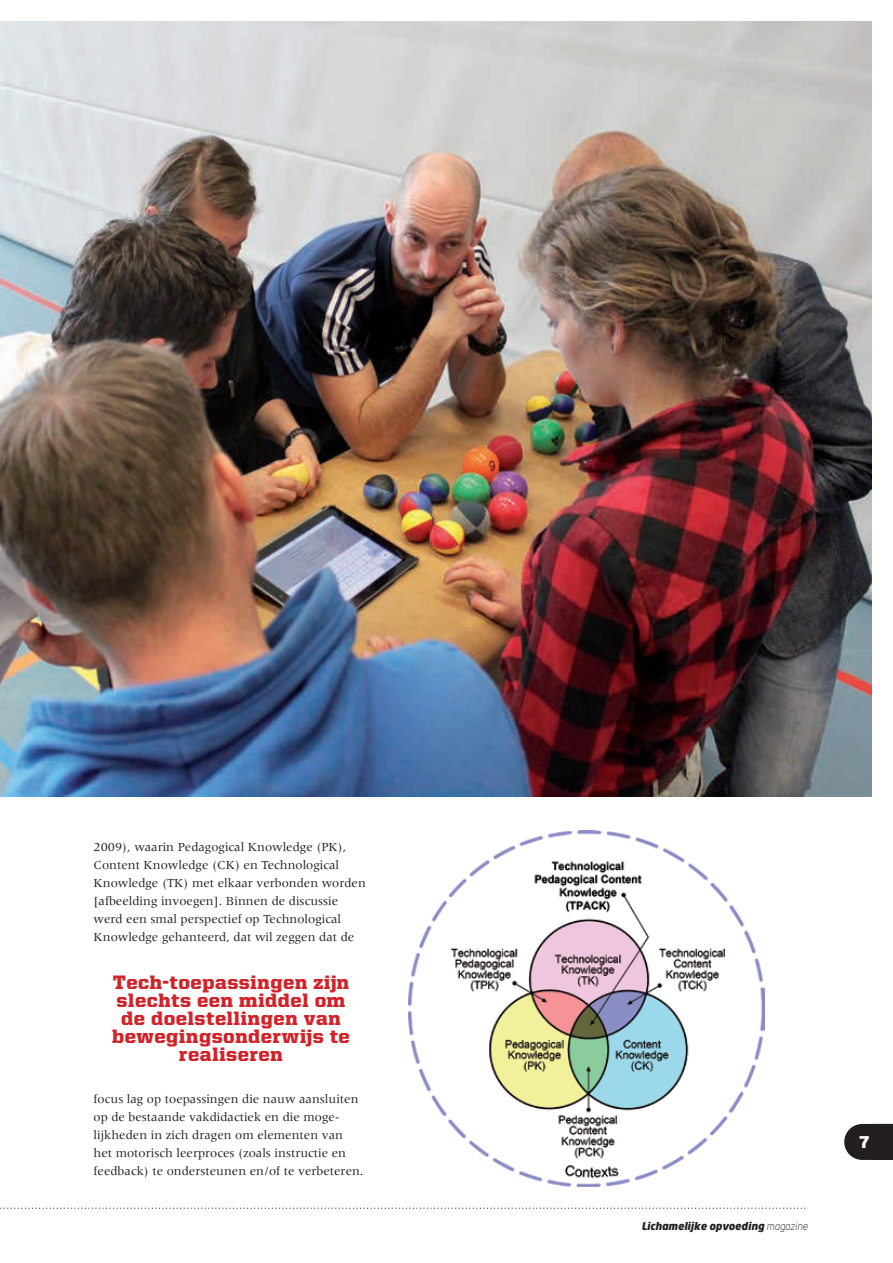
<style>
.page{position:relative;width:893px;height:1263px;background:#fff}
.page>*{position:absolute;margin:0;border:0;box-sizing:border-box;transform-origin:0 0}
.t1{font:900 19.5px/18px "United Serif Reg";letter-spacing:.03em;color:#d1232a;text-align:center}
.t2{font:900 17.25px "United Sans Reg";color:#fff}
.t3{font:12.75px/18px "Meridien LT Std";color:#231f20}
.t4{font:italic 900 10.5px "Neo Sans";color:#231f20}
.s1{font-weight:300}
</style>
<div class="page">
<img style="left:0;top:22px;width:872px;height:775px">
<img style="left:408px;top:830px;width:356px;height:356px">
<svg style="left:844px;top:1124px;width:49px;height:36px;background:#353132"></svg>
<svg style="left:0;top:1207px;width:808px;height:2px"></svg>
<p class="t3" style="left:94px;top:837px;width:274px">2009), waarin Pedagogical Knowledge (PK), Content Knowledge (CK) en Technological Knowledge (TK) met elkaar verbonden worden [afbeelding invoegen]. Binnen de discussie werd een smal perspectief op Technological Knowledge gehanteerd, dat wil zeggen dat de</p>
<h1 class="t1" style="left:112px;top:972px;width:239px">Tech-toepassingen zijn slechts een middel om de doelstellingen van bewegingsonderwijs te realiseren</h1>
<p class="t3" style="left:94px;top:1089px;width:271px">focus lag op toepassingen die nauw aansluiten op de bestaande vakdidactiek en die moge&shy;lijkheden in zich dragen om elementen van het motorisch leerproces (zoals instructie en feedback) te ondersteunen en/of te verbeteren.</p>
<p class="t4" style="left:641px;top:1219px;width:168px">Lichamelijke opvoeding <span class="s1">magazine</span></p>
<h2 class="t2" style="left:859px;top:1133px;width:11px">7</h2>
</div>
